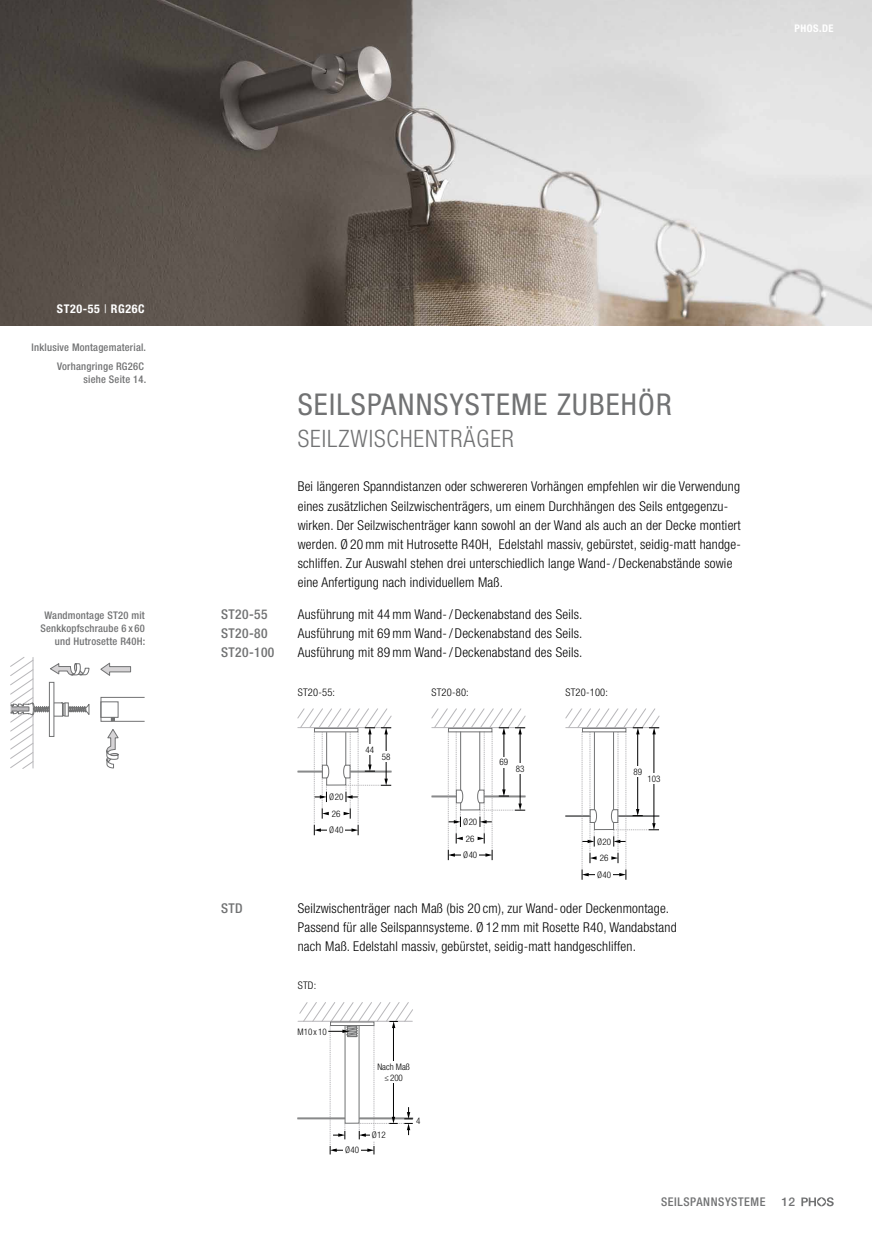
<style>
.page{position:relative;width:872px;height:1234px;background:#fff}
.page>*{position:absolute;margin:0;border:0;box-sizing:border-box;transform-origin:0 0}
.t1{font:condensed 30px "Helvetica Neue LT Std";letter-spacing:.04em;color:#717273}
.t2{font:300 condensed 24px "Helvetica Neue LT Std";letter-spacing:.04em;color:#717273}
.t3{font:300 condensed 13.5px/19.2px "Helvetica Neue LT Std";letter-spacing:.015em;color:#000}
.t4{font:500 condensed 13.5px "Helvetica Neue LT Std";letter-spacing:.03em;color:#717273}
.t5{font:500 condensed 12px "Helvetica Neue LT Std";letter-spacing:.05em;color:#717273}
.t6{font:700 condensed 12px "Helvetica Neue LT Std";letter-spacing:.05em;color:#fff}
.t7{font:500 12px "Helvetica Neue LT Std";color:#717273}
.t8{font:500 condensed 10.5px/12.8px "Helvetica Neue LT Std";letter-spacing:.02em;color:#717273;text-align:right}
.t9{font:300 condensed 10.5px "Helvetica Neue LT Std";letter-spacing:.02em;color:#000}
.t10{font:700 condensed 10.5px "Helvetica Neue LT Std";letter-spacing:.05em;color:#fff}
.t11{font:300 condensed 9px/10.8px "Helvetica Neue LT Std";color:#000;text-align:center}
.s1{font-weight:400}
</style>
<div class="page">
<img style="left:0;top:0;width:872px;height:325px">
<hr style="left:298px;top:1020px;width:114px;height:1px;background:#b8b7ba">
<hr style="left:298px;top:1118px;width:47px;height:1px;background:#717273">
<hr style="left:298px;top:1117px;width:47px;height:1px;background:#717273">
<svg style="left:299px;top:1002px;width:115px;height:152px"></svg>
<svg style="left:297px;top:708px;width:95px;height:127px"></svg>
<svg style="left:431px;top:708px;width:94px;height:151px"></svg>
<svg style="left:565px;top:708px;width:94px;height:171px"></svg>
<div style="left:101px;top:696px;width:44px;height:25px;background:#fff;border:1px solid #717273"></div>
<svg style="left:111px;top:717px;width:4px;height:4px"></svg>
<div style="left:101px;top:701px;width:17px;height:16px;border:1px solid #717273"></div>
<svg style="left:10px;top:657px;width:79px;height:111px"></svg>
<svg style="left:100px;top:662px;width:31px;height:14px"></svg>
<svg style="left:106px;top:729px;width:13px;height:39px"></svg>
<svg style="left:49px;top:681px;width:5px;height:55px"></svg>
<svg style="left:801px;top:1197px;width:32px;height:8px"></svg>
<p class="t10" style="left:794px;top:22px;width:41px">PHOS.DE</p>
<p class="t6" style="left:57px;top:301px;width:89px">ST20-55 <span class="s1">|</span> RG26C</p>
<p class="t8" style="left:32px;top:337px;width:116px;line-height:19.2px">Inklusive Montagematerial.<br>Vorhangringe RG26C</p>
<p class="t8" style="left:84px;top:372px;width:64px">siehe Seite 14.</p>
<p class="t8" style="left:40px;top:608px;width:106px">Wandmontage ST20 mit<br>Senkkopfschraube 6 x 60 und Hutrosette R40H:</p>
<h1 class="t1" style="left:298px;top:387px;width:375px">SEILSPANNSYSTEME ZUBEHÖR</h1>
<h2 class="t2" style="left:298px;top:424px;width:218px">SEILZWISCHENTRÄGER</h2>
<p class="t3" style="left:298px;top:477px;width:445px">Bei längeren Spanndistanzen oder schwereren Vorhängen empfehlen wir die Verwendung eines zusätzlichen Seilzwischenträgers, um einem Durchhängen des Seils entgegenzu&shy;wirken. Der Seilzwischenträger kann sowohl an der Wand als auch an der Decke montiert werden. Ø 20mm mit Hutrosette R40H, Edelstahl massiv, gebürstet, seidig-matt handge&shy;schliffen. Zur Auswahl stehen drei unterschiedlich lange Wand-/ Deckenabstände sowie eine Anfertigung nach individuellem Maß.</p>
<p class="t4" style="left:221px;top:606px;width:48px">ST20-55</p>
<p class="t3" style="left:298px;top:604px;width:286px">Ausführung mit 44mm Wand-/ Deckenabstand des Seils.</p>
<p class="t4" style="left:221px;top:625px;width:48px">ST20-80</p>
<p class="t3" style="left:298px;top:623px;width:286px">Ausführung mit 69mm Wand-/ Deckenabstand des Seils.</p>
<p class="t4" style="left:221px;top:644px;width:55px">ST20-100</p>
<p class="t3" style="left:298px;top:642px;width:286px">Ausführung mit 89mm Wand-/ Deckenabstand des Seils.</p>
<p class="t9" style="left:298px;top:685px;width:39px">ST20-55:</p>
<p class="t9" style="left:431px;top:685px;width:39px">ST20-80:</p>
<p class="t9" style="left:565px;top:685px;width:44px">ST20-100:</p>
<p class="t11" style="left:329px;top:791px;width:16px">Ø20</p>
<p class="t11" style="left:329px;top:824px;width:16px">Ø40</p>
<p class="t11" style="left:332px;top:807px;width:10px">26</p>
<p class="t11" style="left:365px;top:744px;width:10px">44</p>
<p class="t11" style="left:382px;top:751px;width:10px">58</p>
<p class="t11" style="left:463px;top:816px;width:16px">Ø20</p>
<p class="t11" style="left:463px;top:849px;width:16px">Ø40</p>
<p class="t11" style="left:466px;top:832px;width:10px">26</p>
<p class="t11" style="left:499px;top:756px;width:10px">69</p>
<p class="t11" style="left:516px;top:763px;width:10px">83</p>
<p class="t11" style="left:597px;top:835px;width:16px">Ø20</p>
<p class="t11" style="left:597px;top:869px;width:16px">Ø40</p>
<p class="t11" style="left:600px;top:852px;width:10px">26</p>
<p class="t11" style="left:633px;top:766px;width:10px">89</p>
<p class="t11" style="left:647px;top:773px;width:14px">103</p>
<p class="t4" style="left:221px;top:899px;width:23px">STD</p>
<p class="t3" style="left:298px;top:898px;width:380px">Seilzwischenträger nach Maß (bis 20 cm), zur Wand- oder Deckenmontage.<br>Passend für alle Seilspannsysteme. Ø 12mm mit Rosette R40, Wandabstand nach Maß. Edelstahl massiv, gebürstet, seidig-matt handgeschliffen.</p>
<p class="t9" style="left:298px;top:979px;width:20px">STD:</p>
<p class="t11" style="left:298px;top:1025px;width:31px">M10 x 10</p>
<p class="t11" style="left:377px;top:1061px;width:34px">Nach Maß ≤200</p>
<p class="t11" style="left:345px;top:1144px;width:16px">Ø40</p>
<p class="t11" style="left:372px;top:1129px;width:16px">Ø12</p>
<p class="t11" style="left:416px;top:1115px;width:6px">4</p>
<p class="t5" style="left:661px;top:1194px;width:106px">SEILSPANNSYSTEME</p>
<p class="t7" style="left:781px;top:1194px;width:15px">12</p>
</div>
